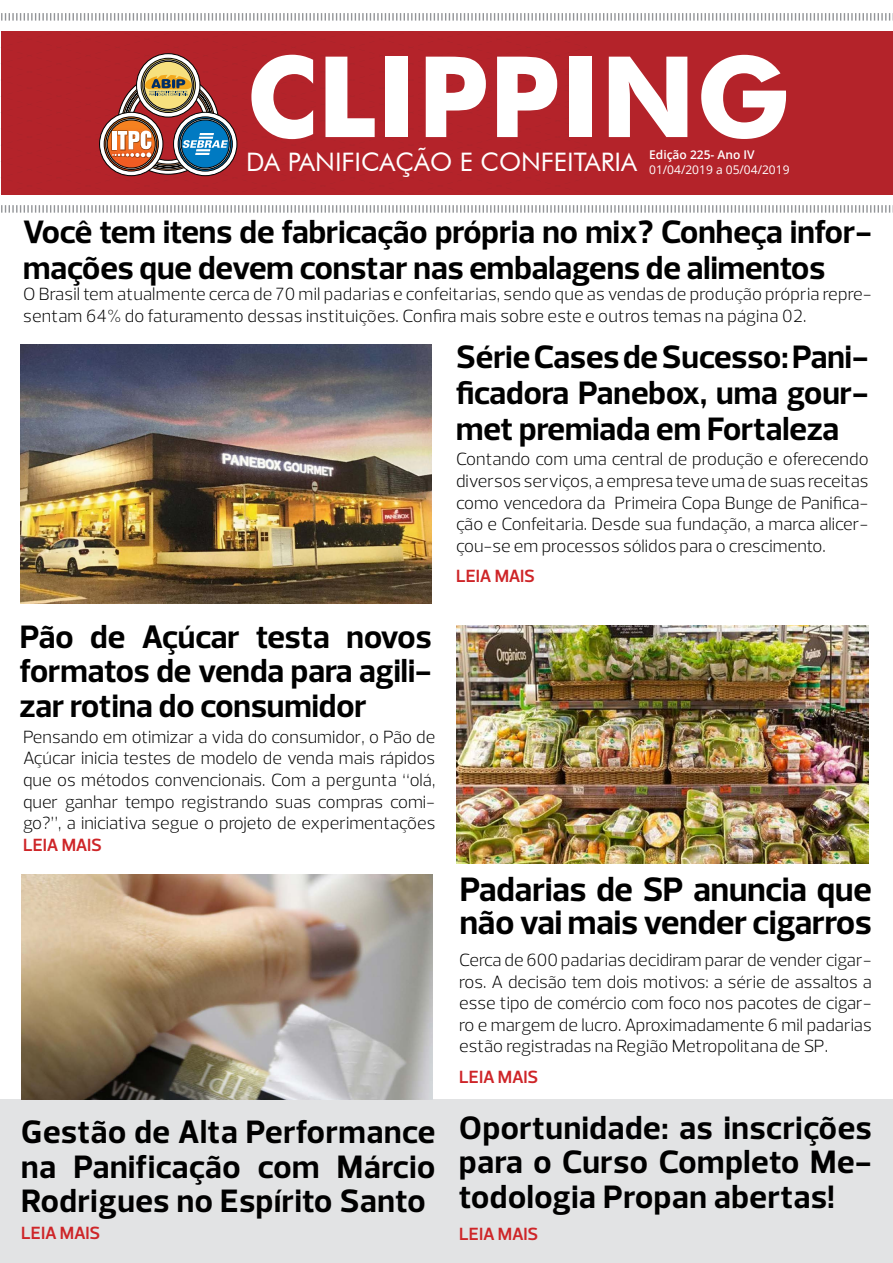
<style>
.page{position:relative;width:893px;height:1263px;background:#fff}
.page>*{position:absolute;margin:0;border:0;box-sizing:border-box;transform-origin:0 0}
.t1{font:700 112.5px "Futura BT";color:#fff}
.t2{font:700 34.5px/33px "Prelo";color:#000}
.t3{font:700 33px/34.5px "Prelo";color:#000;text-align:justify}
.t4{font:25.5px "Futura BT";color:#fff}
.t5{font:300 18px/21.6px "Prelo";color:#000;text-align:justify}
.t6{font:600 18px "Prelo";letter-spacing:-.015em;color:#ce2528}
.t7{font:12px "Open Sans";color:#fff}
.t8{font:600 12px "Open Sans";color:#fff}
</style>
<div class="page">
<div style="left:1px;top:31px;width:892px;height:164px;background:#b4232a"></div>
<svg style="left:1px;top:13px;width:892px;height:8px"></svg>
<svg style="left:1px;top:205px;width:892px;height:8px"></svg>
<svg style="left:0;top:47px;width:238px;height:130px"></svg>
<div style="left:0;top:1099px;width:893px;height:164px;background:#e2e3e4"></div>
<img style="left:456px;top:625px;width:412px;height:238px">
<img style="left:20px;top:344px;width:412px;height:260px">
<img style="left:21px;top:875px;width:412px;height:224px">
<h1 class="t1" style="left:246px;top:29px;width:546px">CLIPPING</h1>
<h3 class="t4" style="left:246px;top:146px;width:392px">DA PANIFICAÇÃO E CONFEITARIA</h3>
<p class="t8" style="left:649px;top:146px;width:107px">Edição 225- Ano IV</p>
<p class="t7" style="left:649px;top:161px;width:142px">01/04/2019 a 05/04/2019</p>
<h3 class="t3" style="left:23px;top:214px;width:850px;line-height:36px">Você tem itens de fabricação própria no mix? Conheça infor&shy;mações que devem constar nas embalagens de alimentos</h3>
<p class="t5" style="left:23px;top:283px;width:850px">O Brasil tem atualmente cerca de 70 mil padarias e confeitarias, sendo que as vendas de produção própria repre&shy;sentam 64% do faturamento dessas instituições. Confira mais sobre este e outros temas na página 02.</p>
<h3 class="t3" style="left:456px;top:339px;width:414px;line-height:36px">Série Cases de Sucesso: Pani&shy;ficadora Panebox, uma gour&shy;met premiada em Fortaleza</h3>
<h3 class="t3" style="left:20px;top:620px;width:413px">Pão de Açúcar testa novos formatos de venda para agili&shy;zar rotina do consumidor</h3>
<p class="t5" style="left:23px;top:726px;width:414px">Pensando em otimizar a vida do consumidor, o Pão de Açúcar inicia testes de modelo de venda mais rápidos que os métodos convencionais. Com a pergunta “olá, quer ganhar tempo registrando suas compras comi&shy;go?”, a iniciativa segue o projeto de experimentações</p>
<p class="t6" style="left:23px;top:834px;width:80px">LEIA MAIS</p>
<h3 class="t3" style="left:21px;top:1115px;width:415px">Gestão de Alta Performance na Panificação com Márcio Rodrigues no Espírito Santo</h3>
<p class="t6" style="left:21px;top:1222px;width:80px">LEIA MAIS</p>
<p class="t5" style="left:456px;top:449px;width:414px">Contando com uma central de produção e oferecendo diversos serviços, a empresa teve uma de suas receitas como vencedora da Primeira Copa Bunge de Panifica&shy;ção e Confeitaria. Desde sua fundação, a marca alicer&shy;çou-se em processos sólidos para o crescimento.</p>
<p class="t6" style="left:456px;top:565px;width:80px">LEIA MAIS</p>
<h2 class="t2" style="left:460px;top:873px;width:414px">Padarias de SP anuncia que não vai mais vender cigarros</h2>
<p class="t5" style="left:459px;top:949px;width:414px">Cerca de 600 padarias decidiram parar de vender cigar&shy;ros. A decisão tem dois motivos: a série de assaltos a esse tipo de comércio com foco nos pacotes de cigar&shy;ro e margem de lucro. Aproximadamente 6 mil padarias estão registradas na Região Metropolitana de SP.</p>
<p class="t6" style="left:459px;top:1065px;width:80px">LEIA MAIS</p>
<h3 class="t3" style="left:459px;top:1111px;width:414px">Oportunidade: as inscrições para o Curso Completo Me&shy;todologia Propan abertas!</h3>
<p class="t6" style="left:459px;top:1223px;width:80px">LEIA MAIS</p>
</div>
